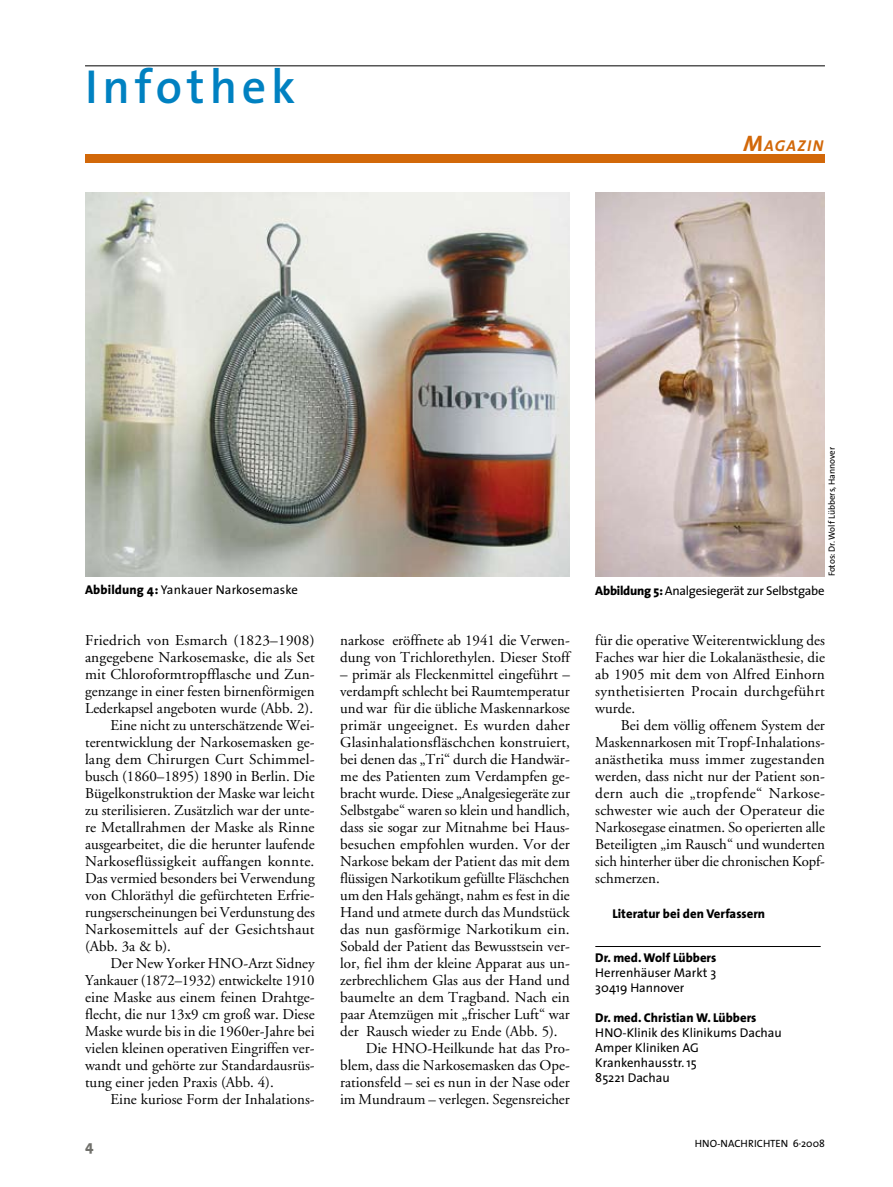
<style>
.page{position:relative;width:893px;height:1187px;background:#fff}
.page>*{position:absolute;margin:0;border:0;box-sizing:border-box;transform-origin:0 0}
.t1{font:600 48px "The Sans";letter-spacing:.1em;color:#0081c1}
.t2{font:italic 700 15.75px "The Sans";letter-spacing:.085em;color:#d26809}
.t3{font:15px/17px "Adobe Garamond";color:#000;text-align:justify}
.t4{font:15px "Adobe Garamond";letter-spacing:.02em;color:#000}
.t5{font:12.75px/15px "The Sans";color:#000}
.t6{font:800 12.75px "The Sans";color:#000}
.t7{font:12.75px "The Sans";letter-spacing:-.02em;color:#000}
.t8{font:10.5px "The Sans";color:#000}
.t9{font:9px "The Sans";color:#000}
.s1{font-size:22.5px}
.s2{font-weight:800}
</style>
<div class="page">
<hr style="left:85px;top:66px;width:740px;height:1px;background:#000">
<div style="left:85px;top:154px;width:740px;height:9px;background:#d26809"></div>
<img style="left:85px;top:192px;width:485px;height:384px">
<hr style="left:595px;top:946px;width:226px;height:1px;background:#000">
<img style="left:595px;top:192px;width:230px;height:384px">
<h1 class="t1" style="left:85px;top:56px;width:212px">Infothek</h1>
<p class="t2" style="left:743px;top:135px;width:82px"><span class="s1">M</span>AGAZIN</p>
<p class="t5" style="left:85px;top:581px;width:214px"><span class="s2">Abbildung 4:</span> Yankauer Narkosemaske</p>
<p class="t3" style="left:85px;top:631px;width:231px">Friedrich von Esmarch (1823–1908)</p>
<p class="t3" style="left:85px;top:648px;width:231px">angegebene Narkosemaske, die als Set</p>
<p class="t3" style="left:85px;top:665px;width:231px">mit Chloroformtropfflasche und Zun-</p>
<p class="t3" style="left:85px;top:682px;width:231px">genzange in einer festen birnenförmigen</p>
<p class="t3" style="left:85px;top:699px;width:230px">Lederkapsel angeboten wurde (Abb. 2).</p>
<p class="t3" style="left:111px;top:716px;width:206px">Eine nicht zu unterschätzende Wei-</p>
<p class="t3" style="left:85px;top:733px;width:231px">terentwicklung der Narkosemasken ge-</p>
<p class="t3" style="left:85px;top:750px;width:231px">lang dem Chirurgen Curt Schimmel-</p>
<p class="t3" style="left:85px;top:767px;width:231px">busch (1860–1895) 1890 in Berlin. Die</p>
<p class="t3" style="left:85px;top:784px;width:231px">Bügelkonstruktion der Maske war leicht</p>
<p class="t3" style="left:85px;top:801px;width:231px">zu sterilisieren. Zusätzlich war der unte-</p>
<p class="t3" style="left:85px;top:818px;width:231px">re Metallrahmen der Maske als Rinne</p>
<p class="t3" style="left:85px;top:835px;width:231px">ausgearbeitet, die die herunter laufende</p>
<p class="t3" style="left:85px;top:852px;width:231px">Narkoseflüssigkeit auffangen konnte.</p>
<p class="t3" style="left:85px;top:869px;width:231px">Das vermied besonders bei Verwendung</p>
<p class="t3" style="left:85px;top:886px;width:231px">von Chloräthyl die gefürchteten Erfrie-</p>
<p class="t3" style="left:85px;top:903px;width:231px">rungserscheinungen bei Verdunstung des</p>
<p class="t4" style="left:85px;top:921px;width:231px">Narkosemittels auf der Gesichtshaut</p>
<p class="t3" style="left:85px;top:937px;width:88px">(Abb. 3a &amp; b).</p>
<p class="t3" style="left:111px;top:954px;width:206px">Der New Yorker HNO-Arzt Sidney</p>
<p class="t3" style="left:85px;top:971px;width:231px">Yankauer (1872–1932) entwickelte 1910</p>
<p class="t3" style="left:85px;top:988px;width:231px">eine Maske aus einem feinen Drahtge-</p>
<p class="t3" style="left:85px;top:1006px;width:231px">flecht, die nur 13x9 cm groß war. Diese</p>
<p class="t3" style="left:85px;top:1023px;width:231px">Maske wurde bis in die 1960er-Jahre bei</p>
<p class="t3" style="left:85px;top:1040px;width:231px">vielen kleinen operativen Eingriffen ver-</p>
<p class="t3" style="left:85px;top:1057px;width:231px">wandt und gehörte zur Standardausrüs-</p>
<p class="t3" style="left:85px;top:1074px;width:190px">tung einer jeden Praxis (Abb. 4).</p>
<p class="t3" style="left:111px;top:1091px;width:206px">Eine kuriose Form der Inhalations-</p>
<p class="t3" style="left:340px;top:631px;width:231px">narkose eröffnete ab 1941 die Verwen&shy;dung von Trichlorethylen. Dieser Stoff</p>
<p class="t3" style="left:340px;top:665px;width:231px">– primär als Fleckenmittel eingeführt –</p>
<p class="t3" style="left:340px;top:682px;width:231px">verdampft schlecht bei Raumtemperatur</p>
<p class="t3" style="left:340px;top:699px;width:231px">und war für die übliche Maskennarkose</p>
<p class="t3" style="left:340px;top:716px;width:231px">primär ungeeignet. Es wurden daher</p>
<p class="t3" style="left:340px;top:733px;width:231px">Glasinhalationsfläschchen konstruiert,</p>
<p class="t3" style="left:340px;top:750px;width:231px">bei denen das „Tri“ durch die Handwär-</p>
<p class="t3" style="left:340px;top:767px;width:231px">me des Patienten zum Verdampfen ge-</p>
<p class="t3" style="left:340px;top:784px;width:231px">bracht wurde. Diese „Analgesiegeräte zur</p>
<p class="t3" style="left:340px;top:801px;width:231px">Selbstgabe“ waren so klein und handlich,</p>
<p class="t3" style="left:340px;top:818px;width:231px">dass sie sogar zur Mitnahme bei Haus-</p>
<p class="t3" style="left:340px;top:835px;width:231px">besuchen empfohlen wurden. Vor der</p>
<p class="t3" style="left:340px;top:852px;width:231px">Narkose bekam der Patient das mit dem</p>
<p class="t3" style="left:340px;top:869px;width:231px">flüssigen Narkotikum gefüllte Fläschchen</p>
<p class="t3" style="left:340px;top:886px;width:231px">um den Hals gehängt, nahm es fest in die</p>
<p class="t3" style="left:340px;top:903px;width:231px">Hand und atmete durch das Mundstück</p>
<p class="t3" style="left:340px;top:920px;width:231px">das nun gasförmige Narkotikum ein.</p>
<p class="t3" style="left:340px;top:937px;width:231px">Sobald der Patient das Bewusstsein ver-</p>
<p class="t3" style="left:340px;top:954px;width:231px">lor, fiel ihm der kleine Apparat aus un-</p>
<p class="t3" style="left:340px;top:971px;width:231px">zerbrechlichem Glas aus der Hand und</p>
<p class="t3" style="left:340px;top:988px;width:231px">baumelte an dem Tragband. Nach ein</p>
<p class="t3" style="left:340px;top:1006px;width:231px">paar Atemzügen mit „frischer Luft“ war</p>
<p class="t3" style="left:340px;top:1023px;width:219px">der Rausch wieder zu Ende (Abb. 5).</p>
<p class="t3" style="left:366px;top:1040px;width:206px">Die HNO-Heilkunde hat das Pro-</p>
<p class="t3" style="left:340px;top:1057px;width:231px">blem, dass die Narkosemasken das Ope-</p>
<p class="t3" style="left:340px;top:1074px;width:231px">rationsfeld – sei es nun in der Nase oder</p>
<p class="t3" style="left:340px;top:1091px;width:231px">im Mundraum – verlegen. Segensreicher</p>
<p class="t9" style="left:826px;top:576px;width:131px;rotate:-90deg">Fotos: Dr.Wolf Lübbers, Hannover</p>
<p class="t7" style="left:595px;top:582px;width:231px"><span class="s2">Abbildung 5:</span> Analgesiegerät zur Selbstgabe</p>
<p class="t3" style="left:595px;top:631px;width:231px">für die operative Weiterentwicklung des Faches war hier die Lokalanästhesie, die ab 1905 mit dem von Alfred Einhorn synthetisierten Procain durchgeführt wurde.</p>
<p class="t3" style="left:595px;top:716px;width:231px;text-indent:26px">Bei dem völlig offenem System der Maskennarkosen mit Tropf-Inhalations&shy;anästhetika muss immer zugestanden werden, dass nicht nur der Patient son&shy;dern auch die „tropfende“ Narkose&shy;schwester wie auch der Operateur die Narkosegase einatmen. So operierten alle Beteiligten „im Rausch“ und wunderten sich hinterher über die chronischen Kopf&shy;schmerzen.</p>
<p class="t6" style="left:612px;top:905px;width:154px">Literatur bei den Verfassern</p>
<p class="t6" style="left:595px;top:949px;width:123px">Dr. med. Wolf Lübbers</p>
<p class="t5" style="left:595px;top:964px;width:122px">Herrenhäuser Markt 3<br>30419 Hannover</p>
<p class="t6" style="left:595px;top:1009px;width:163px">Dr. med. Christian W. Lübbers</p>
<p class="t5" style="left:595px;top:1024px;width:188px">HNO-Klinik des Klinikums Dachau<br>Amper Kliniken AG<br>Krankenhausstr. 15<br>85221 Dachau</p>
<p class="t8" style="left:695px;top:1136px;width:132px">HNO-NACHRICHTEN 6·2008</p>
</div>
